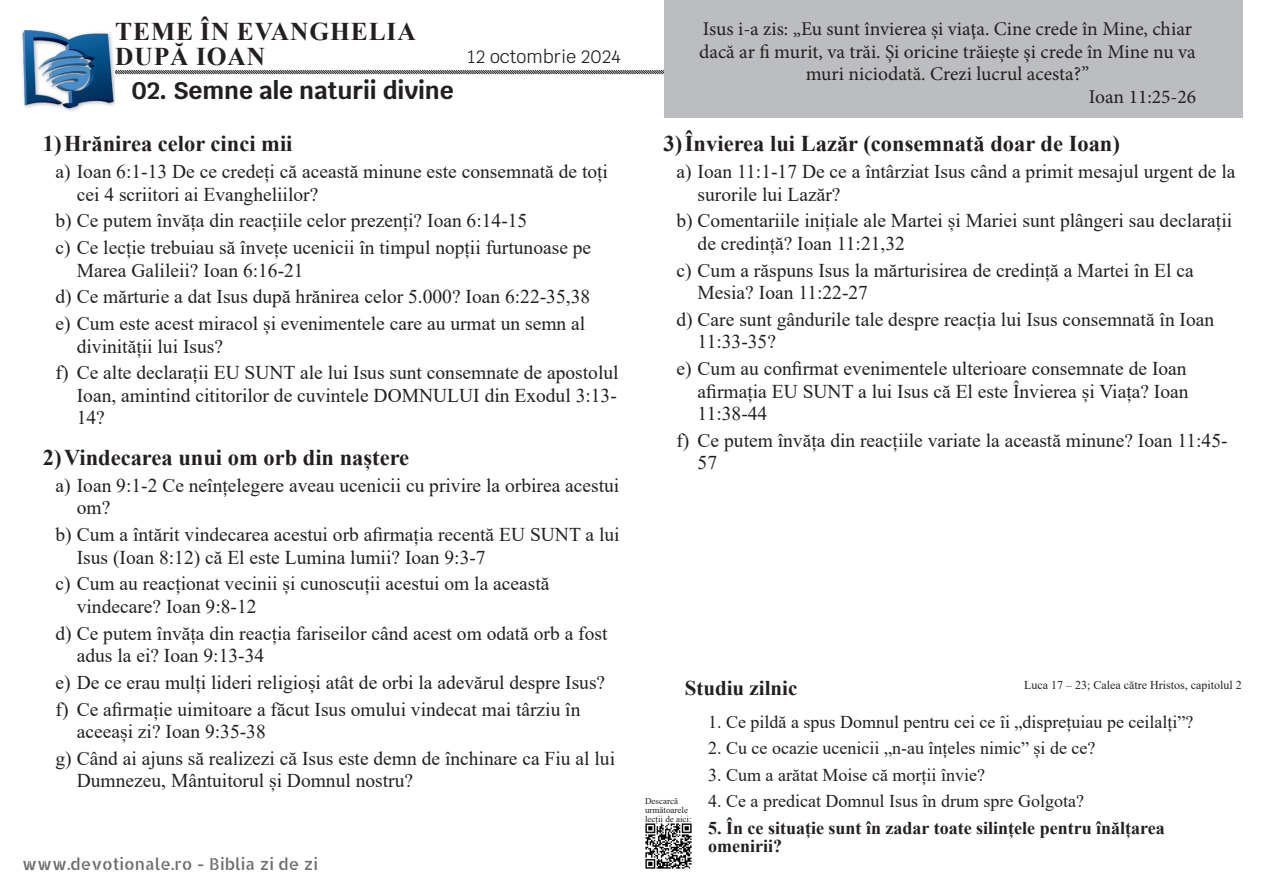
<style>
.page{position:relative;width:1263px;height:893px;background:#fff}
.page>*{position:absolute;margin:0;border:0;box-sizing:border-box;transform-origin:0 0}
.t1{font:700 25.5px/25.5px "Times New Roman";letter-spacing:.035em;color:#231f20}
.Titlu_studiu{font:700 24px "Krub";color:#231f20}
.Subtitlu{font:700 22.5px "Times New Roman";color:#231f20}
.t2{font:700 21px "Times New Roman";color:#231f20}
.Conținut{font:19.5px/22.5px "Times New Roman";color:#231f20}
.Text_memorat{font:19.5px/22.5px "Minion Pro";color:#231f20;text-align:center}
.Întrebări{font:18px "Times New Roman";color:#231f20}
.Întrebări-2{font:700 18px/18px "Times New Roman";color:#231f20}
.t3{font:18px "Krub";color:#231f20}
.t4{font:16.5px "Allerta Stencil";color:#6c6d70}
.t5{font:12px "Times New Roman";color:#231f20}
.t6{font:9px/9px "Times New Roman";color:#231f20}
</style>
<div class="page">
<img style="left:645px;top:823px;width:47px;height:46px">
<svg style="left:115px;top:70px;width:549px;height:5px"></svg>
<img style="left:22px;top:31px;width:93px;height:80px">
<div style="left:664px;top:0;width:578px;height:117px;background:#bcbdc0"></div>
<h1 class="t1" style="left:115px;top:18px;width:302px">TEME ÎN EVANGHELIA<br>DUPĂ IOAN</h1>
<p class="t3" style="left:467px;top:41px;width:155px">12 octombrie 2024</p>
<p class="Titlu_studiu" style="left:132px;top:76px;width:323px">02. Semne ale naturii divine</p>
<p class="Subtitlu" style="left:43px;top:128px;width:251px">1) Hrănirea celor cinci mii</p>
<p class="Conținut" style="left:77px;top:160px;width:533px;text-indent:-21px">a) Ioan 6:1-13 De ce credeți că această minune este consemnată de toți cei 4 scriitori ai Evangheliilor?</p>
<p class="Conținut" style="left:56px;top:209px;width:473px">b) Ce putem învăța din reacțiile celor prezenți? Ioan 6:14-15</p>
<p class="Conținut" style="left:77px;top:236px;width:516px;text-indent:-21px">c) Ce lecție trebuiau să învețe ucenicii în timpul nopții furtunoase pe<br>Marea Galileii? Ioan 6:16-21</p>
<p class="Conținut" style="left:56px;top:285px;width:536px">d) Ce mărturie a dat Isus după hrănirea celor 5.000? Ioan 6:22-35,38</p>
<p class="Conținut" style="left:77px;top:312px;width:510px;text-indent:-21px">e) Cum este acest miracol și evenimentele care au urmat un semn al divinității lui Isus?</p>
<p class="Conținut" style="left:77px;top:361px;width:543px;text-align:justify;text-indent:-21px">f) Ce alte declarații EU SUNT ale lui Isus sunt consemnate de apostolul Ioan, amintind cititorilor de cuvintele DOMNULUI din Exodul 3:13- 14?</p>
<p class="Subtitlu" style="left:43px;top:441px;width:368px">2) Vindecarea unui om orb din naștere</p>
<p class="Conținut" style="left:77px;top:473px;width:544px;text-indent:-21px">a) Ioan 9:1-2 Ce neînțelegere aveau ucenicii cu privire la orbirea acestui om?</p>
<p class="Conținut" style="left:77px;top:523px;width:544px;text-indent:-21px">b) Cum a întărit vindecarea acestui orb afirmația recentă EU SUNT a lui<br>Isus (Ioan 8:12) că El este Lumina lumii? Ioan 9:3-7</p>
<p class="Conținut" style="left:77px;top:572px;width:474px;text-indent:-21px">c) Cum au reacționat vecinii și cunoscuții acestui om la această vindecare? Ioan 9:8-12</p>
<p class="Conținut" style="left:77px;top:621px;width:532px;text-indent:-21px">d) Ce putem învăța din reacția fariseilor când acest om odată orb a fost adus la ei? Ioan 9:13-34</p>
<p class="Conținut" style="left:56px;top:670px;width:551px">e) De ce erau mulți lideri religioși atât de orbi la adevărul despre Isus?</p>
<p class="Conținut" style="left:77px;top:697px;width:505px;text-indent:-21px">f) Ce afirmație uimitoare a făcut Isus omului vindecat mai târziu în aceeași zi? Ioan 9:35-38</p>
<p class="Conținut" style="left:77px;top:746px;width:540px;text-indent:-21px">g) Când ai ajuns să realizezi că Isus este demn de închinare ca Fiu al lui<br>Dumnezeu, Mântuitorul și Domnul nostru?</p>
<p class="t4" style="left:22px;top:852px;width:298px">www.devotionale.ro - Biblia zi de zi</p>
<p class="Text_memorat" style="left:699px;top:18px;width:498px">Isus i-a zis: „Eu sunt învierea şi viaţa. Cine crede în Mine, chiar dacă ar fi murit, va trăi. Şi oricine trăieşte şi crede în Mine nu va muri niciodată. Crezi lucrul acesta?”</p>
<p class="Text_memorat" style="left:1089px;top:86px;width:109px">Ioan 11:25-26</p>
<p class="Subtitlu" style="left:664px;top:128px;width:458px">3) Învierea lui Lazăr (consemnată doar de Ioan)</p>
<p class="Conținut" style="left:698px;top:160px;width:539px;text-indent:-21px">a) Ioan 11:1-17 De ce a întârziat Isus când a primit mesajul urgent de la surorile lui Lazăr?</p>
<p class="Conținut" style="left:698px;top:209px;width:536px;text-indent:-21px">b) Comentariile inițiale ale Martei și Mariei sunt plângeri sau declarații de credință? Ioan 11:21,32</p>
<p class="Conținut" style="left:698px;top:258px;width:498px;text-indent:-21px">c) Cum a răspuns Isus la mărturisirea de credință a Martei în El ca<br>Mesia? Ioan 11:22-27</p>
<p class="Conținut" style="left:698px;top:307px;width:518px;text-indent:-21px">d) Care sunt gândurile tale despre reacția lui Isus consemnată în Ioan<br>11:33-35?</p>
<p class="Conținut" style="left:698px;top:357px;width:492px;text-align:justify;text-indent:-21px">e) Cum au confirmat evenimentele ulterioare consemnate de Ioan afirmația EU SUNT a lui Isus că El este Învierea și Viața? Ioan 11:38-44</p>
<p class="Conținut" style="left:698px;top:428px;width:531px;text-indent:-21px">f) Ce putem învăța din reacțiile variate la această minune? Ioan 11:45-<br>57</p>
<p class="t2" style="left:685px;top:673px;width:114px">Studiu zilnic</p>
<p class="t5" style="left:1024px;top:677px;width:219px">Luca 17 – 23; Calea către Hristos, capitolul 2</p>
<p class="t6" style="left:645px;top:796px;width:48px">Descarcă următoarele lecții de aici:</p>
<p class="Întrebări" style="left:708px;top:709px;width:487px">1. Ce pildă a spus Domnul pentru cei ce îi „disprețuiau pe ceilalți”?</p>
<p class="Întrebări" style="left:708px;top:735px;width:389px">2. Cu ce ocazie ucenicii „n-au înțeles nimic” și de ce?</p>
<p class="Întrebări" style="left:708px;top:762px;width:278px">3. Cum a arătat Moise că morții învie?</p>
<p class="Întrebări" style="left:708px;top:788px;width:377px">4. Ce a predicat Domnul Isus în drum spre Golgota?</p>
<p class="Întrebări-2" style="left:708px;top:818px;width:458px">5. În ce situație sunt în zadar toate silințele pentru înălțarea omenirii?</p>
</div>
